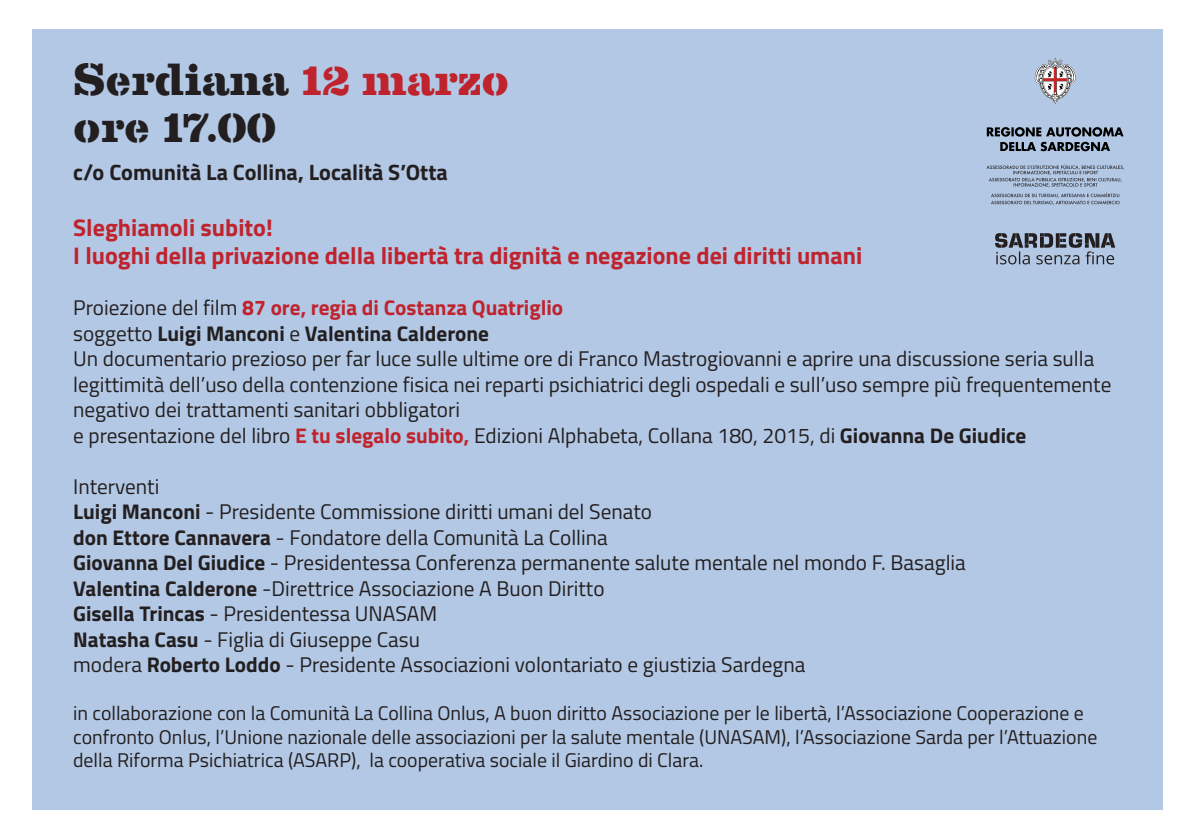
<style>
.page{position:relative;width:1191px;height:840px;background:#fff}
.page>*{position:absolute;margin:0;border:0;box-sizing:border-box;transform-origin:0 0}
.t1{font:700 46.6px/47.2px "Clarendon Ste D Extr";color:#231f20}
.t2{font:700 24px/28.8px "Titillium";color:#bf242e}
.t3{font:700 22.2px "Titillium";color:#231f20}
.t4{font:21.2px/25.4px "Titillium";color:#231f20}
.t5{font:19.8px/23.8px "Titillium";color:#231f20}
.s1{color:#bf242e}
.s2{font-weight:700;color:#bf242e}
.s3{font-weight:700}
</style>
<div class="page">
<div style="left:32px;top:30px;width:1130px;height:779px;background:#b3c8e4"></div>
<svg style="left:986px;top:127px;width:137px;height:24px"></svg>
<svg style="left:1034px;top:58px;width:42px;height:46px"></svg>
<svg style="left:995px;top:233px;width:120px;height:31px"></svg>
<svg style="left:986px;top:164px;width:137px;height:41px"></svg>
<h1 class="t1" style="left:73px;top:56px;width:437px">Serdiana <span class="s1">12 marzo </span>ore 17.00</h1>
<p class="t3" style="left:73px;top:155px;width:376px">c/o Comunità La Collina, Località S’Otta</p>
<p class="t2" style="left:73px;top:211px;width:790px">Sleghiamoli subito!<br>I luoghi della privazione della libertà tra dignità e negazione dei diritti umani</p>
<p class="t4" style="left:73px;top:294px;width:1039px">Proiezione del film <span class="s2">87 ore, regia di Costanza Quatriglio<br></span>soggetto <span class="s3">Luigi Manconi</span> e <span class="s3">Valentina Calderone<br></span>Un documentario prezioso per far luce sulle ultime ore di Franco Mastrogiovanni e aprire una discussione seria sulla legittimità dell’uso della contenzione fisica nei reparti psichiatrici degli ospedali e sull’uso sempre più frequentemente negativo dei trattamenti sanitari obbligatori<br>e presentazione del libro <span class="s2">E tu slegalo subito,</span> Edizioni Alphabeta, Collana 180, 2015, di <span class="s3">Giovanna De Giudice</span></p>
<p class="t4" style="left:73px;top:472px;width:894px">Interventi<br><span class="s3">Luigi Manconi</span> - Presidente Commissione diritti umani del Senato<br><span class="s3">don Ettore Cannavera</span> - Fondatore della Comunità La Collina<br><span class="s3">Giovanna Del Giudice</span> - Presidentessa Conferenza permanente salute mentale nel mondo F. Basaglia <span class="s3">Valentina Calderone</span> -Direttrice Associazione A Buon Diritto<br><span class="s3">Gisella Trincas</span> - Presidentessa UNASAM<br><span class="s3">Natasha Casu</span> - Figlia di Giuseppe Casu<br>modera <span class="s3">Roberto Loddo</span> - Presidente Associazioni volontariato e giustizia Sardegna</p>
<p class="t5" style="left:73px;top:699px;width:1025px">in collaborazione con la Comunità La Collina Onlus, A buon diritto Associazione per le libertà, l’Associazione Cooperazione e confronto Onlus, l’Unione nazionale delle associazioni per la salute mentale (UNASAM), l’Associazione Sarda per l’Attuazione della Riforma Psichiatrica (ASARP), la cooperativa sociale il Giardino di Clara.</p>
</div>
